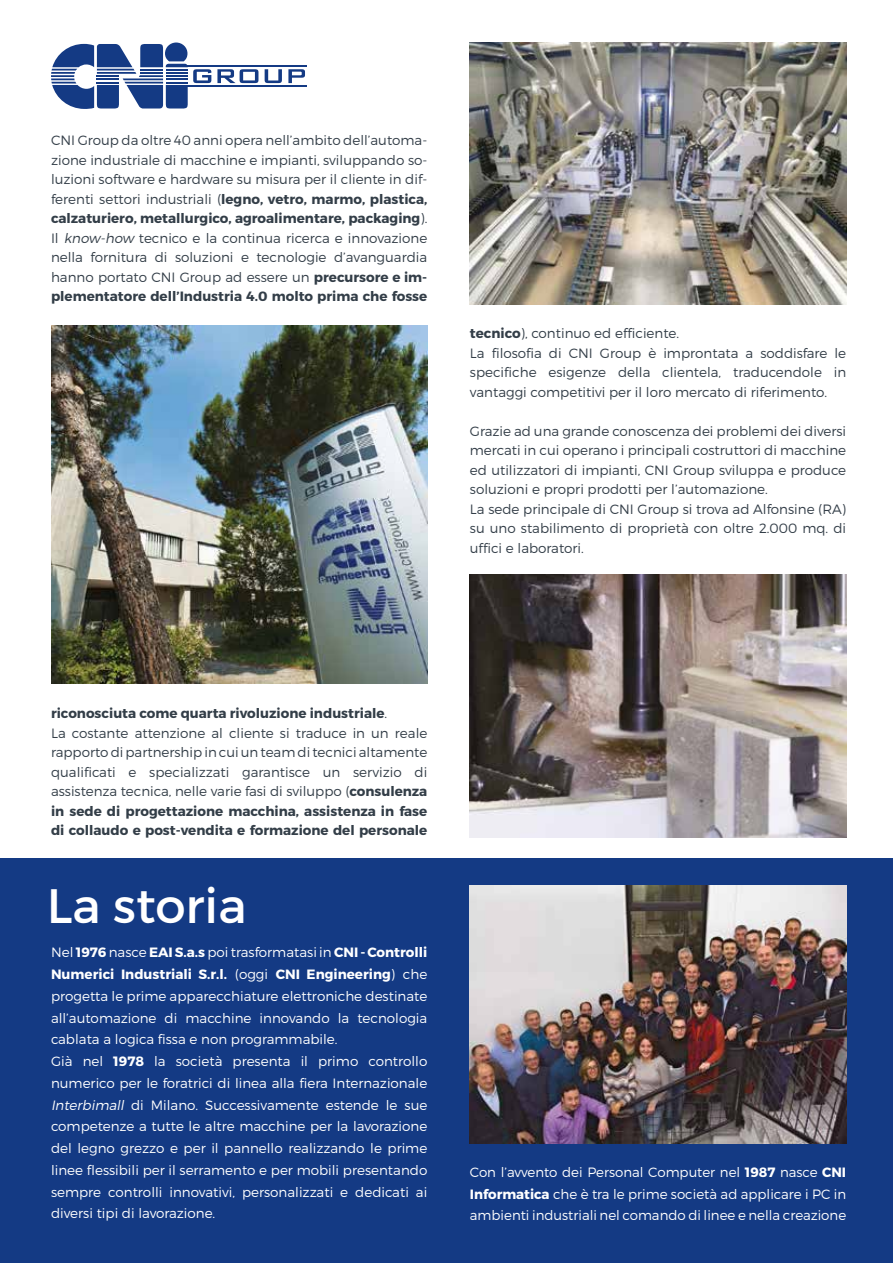
<style>
.page{position:relative;width:893px;height:1263px;background:#fff}
.page>*{position:absolute;margin:0;border:0;box-sizing:border-box;transform-origin:0 0}
.t1{font:48.3px "Montserrat";color:#fff}
.t2{font:300 13.5px/19.5px "Montserrat";color:#333e48}
.t3{font:300 13.5px/21.8px "Montserrat";color:#fff}
.s1{font-weight:700}
.s2{font-style:italic}
</style>
<div class="page">
<div style="left:0;top:858px;width:893px;height:405px;background:#143a84"></div>
<svg style="left:51px;top:42px;width:160px;height:67px"></svg>
<svg style="left:217px;top:69px;width:41px;height:14px"></svg>
<svg style="left:265px;top:69px;width:17px;height:14px"></svg>
<svg style="left:288px;top:69px;width:17px;height:14px"></svg>
<hr style="left:187px;top:85px;width:119px;height:2px;background:#143a84">
<hr style="left:187px;top:65px;width:119px;height:2px;background:#143a84">
<img style="left:51px;top:325px;width:376px;height:359px">
<img style="left:470px;top:886px;width:376px;height:258px">
<img style="left:470px;top:574px;width:376px;height:263px">
<img style="left:470px;top:43px;width:376px;height:261px">
<p class="t2" style="left:51px;top:131px;width:378px;text-align:justify">CNI Group da oltre 40 anni opera nell’ambito dell’automa&shy;zione industriale di macchine e impianti, sviluppando so&shy;luzioni software e hardware su misura per il cliente in dif&shy;ferenti settori industriali (<span class="s1">legno, vetro, marmo, plastica, calzaturiero, metallurgico, agroalimentare, packaging</span>).<br>Il <span class="s2">know-how</span> tecnico e la continua ricerca e innovazione nella fornitura di soluzioni e tecnologie d’avanguardia hanno portato CNI Group ad essere un <span class="s1">precursore e im&shy;plementatore dell’Industria 4.0 molto prima che fosse</span></p>
<p class="t2" style="left:470px;top:324px;width:378px"><span class="s1">tecnico</span>), continuo ed efficiente.<br>La filosofia di CNI Group è improntata a soddisfare le specifiche esigenze della clientela, traducendole in vantaggi competitivi per il loro mercato di riferimento.</p>
<p class="t2" style="left:470px;top:421px;width:378px">Grazie ad una grande conoscenza dei problemi dei diversi mercati in cui operano i principali costruttori di macchine ed utilizzatori di impianti, CNI Group sviluppa e produce soluzioni e propri prodotti per l’automazione.<br>La sede principale di CNI Group si trova ad Alfonsine (RA) su uno stabilimento di proprietà con oltre 2.000 mq. di uffici e laboratori.</p>
<p class="t2" style="left:51px;top:703px;width:378px"><span class="s1">riconosciuta come quarta rivoluzione industriale</span>.<br>La costante attenzione al cliente si traduce in un reale rapporto di partnership in cui un team di tecnici altamente qualificati e specializzati garantisce un servizio di assistenza tecnica, nelle varie fasi di sviluppo (<span class="s1">consulenza in sede di progettazione macchina, assistenza in fase di collaudo e post-vendita e formazione del personale</span></p>
<h1 class="t1" style="left:47px;top:876px;width:201px">La storia</h1>
<p class="t3" style="left:51px;top:941px;width:378px">Nel <span class="s1">1976</span> nasce <span class="s1">EAI S.a.s</span> poi trasformatasi in <span class="s1">CNI - Controlli Numerici Industriali S.r.l.</span> (oggi <span class="s1">CNI Engineering</span>) che progetta le prime apparecchiature elettroniche destinate all’automazione di macchine innovando la tecnologia cablata a logica fissa e non programmabile.<br>Già nel <span class="s1">1978</span> la società presenta il primo controllo numerico per le foratrici di linea alla fiera Internazionale <span class="s2">Interbimall</span> di Milano. Successivamente estende le sue competenze a tutte le altre macchine per la lavorazione del legno grezzo e per il pannello realizzando le prime linee flessibili per il serramento e per mobili presentando sempre controlli innovativi, personalizzati e dedicati ai diversi tipi di lavorazione.</p>
<p class="t3" style="left:470px;top:1161px;width:378px;text-align:justify">Con l’avvento dei Personal Computer nel <span class="s1">1987</span> nasce <span class="s1">CNI Informatica</span> che è tra le prime società ad applicare i PC in ambienti industriali nel comando di linee e nella creazione</p>
</div>
